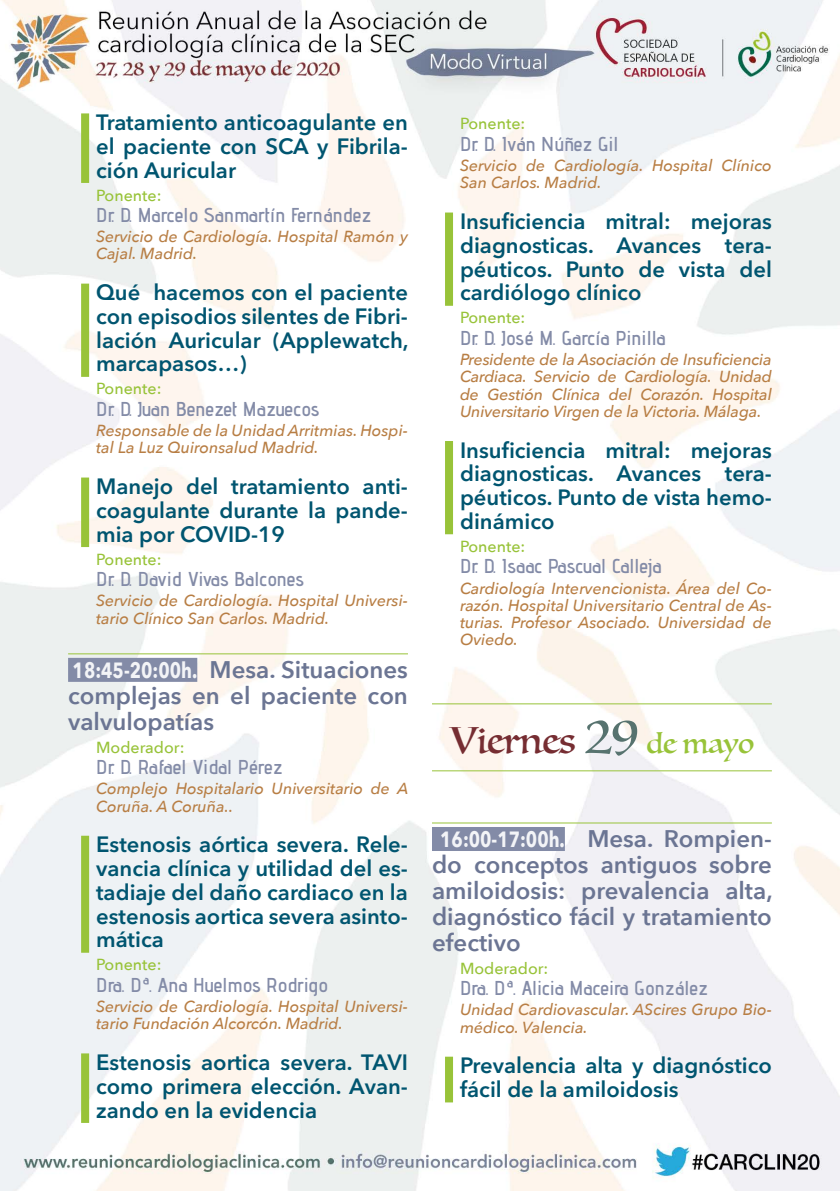
<style>
.page{position:relative;width:840px;height:1191px;background:#fff}
.page>*{position:absolute;margin:0;border:0;box-sizing:border-box;transform-origin:0 0}
.t1{font:36px "Luminari";color:#762d32}
.t2{font:600 24px/25.8px "Avenir Next";color:#6b7593;text-align:justify}
.t3{font:600 22px/23.8px "Avenir Next LT Pro";color:#005570;text-align:justify}
.t4{font:700 22px "Avenir Next";color:#f3f4f7;scale:.8 1}
.t5{font:600 20px "Advent Pro";color:#838ba7}
.t6{font:italic 500 16px/17.2px "Avenir Next";color:#b87e44}
.t7{font:500 16px "Avenir Next";color:#98c339}
.s1{font-weight:700;font-size:22px;color:#f3f4f7}
.s2{font-size:50px;color:#57736f}
.s3{font-size:28px;color:#98c339}
.s4{font-weight:600;font-size:24px;color:#6b7593}
</style>
<div class="page">
<img style="left:0;top:0;width:839px;height:1191px">
<div style="left:81px;top:113px;width:8px;height:70px;background:#98c339"></div>
<div style="left:81px;top:284px;width:8px;height:93px;background:#98c339"></div>
<div style="left:81px;top:477px;width:8px;height:70px;background:#98c339"></div>
<hr style="left:68px;top:653px;width:340px;height:1px;background:#98c339">
<div style="left:68px;top:658px;width:129px;height:24px;background:#838ba7"></div>
<div style="left:81px;top:835px;width:8px;height:117px;background:#98c339"></div>
<div style="left:81px;top:1053px;width:8px;height:70px;background:#98c339"></div>
<div style="left:445px;top:212px;width:8px;height:94px;background:#98c339"></div>
<div style="left:445px;top:441px;width:8px;height:93px;background:#98c339"></div>
<hr style="left:432px;top:770px;width:339px;height:1px;background:#98c339">
<hr style="left:432px;top:703px;width:339px;height:1px;background:#98c339">
<hr style="left:432px;top:822px;width:339px;height:1px;background:#98c339">
<div style="left:432px;top:827px;width:132px;height:24px;background:#838ba7"></div>
<div style="left:445px;top:1056px;width:8px;height:46px;background:#98c339"></div>
<h3 class="t3" style="left:96px;top:110px;width:313px">Tratamiento anticoagulante en el paciente con SCA y Fibrila&shy;ción Auricular</h3>
<p class="t7" style="left:96px;top:185px;width:67px">Ponente:</p>
<p class="t5" style="left:96px;top:203px;width:276px">Dr. D. Marcelo Sanmartín Fernández</p>
<p class="t6" style="left:96px;top:228px;width:313px">Servicio de Cardiología. Hospital Ramón y<br>Cajal. Madrid.</p>
<h3 class="t3" style="left:96px;top:280px;width:314px">Qué hacemos con el paciente con episodios silentes de Fibri&shy;lación Auricular (Applewatch, marcapasos…)</h3>
<p class="t7" style="left:96px;top:379px;width:67px">Ponente:</p>
<p class="t5" style="left:96px;top:397px;width:225px">Dr. D. Juan Benezet Mazuecos</p>
<p class="t6" style="left:96px;top:422px;width:313px">Responsable de la Unidad Arritmias. Hospi&shy;tal La Luz Quironsalud Madrid.</p>
<h3 class="t3" style="left:96px;top:474px;width:313px">Manejo del tratamiento anti&shy;coagulante durante la pande&shy;mia por COVID-19</h3>
<p class="t7" style="left:96px;top:549px;width:67px">Ponente:</p>
<p class="t5" style="left:96px;top:567px;width:209px">Dr. D. David Vivas Balcones</p>
<p class="t6" style="left:96px;top:592px;width:313px">Servicio de Cardiología. Hospital Universi&shy;tario Clínico San Carlos. Madrid.</p>
<h2 class="t2" style="left:68px;top:656px;width:341px"><span class="s1">18:45-20:00h.</span> Mesa. Situaciones complejas en el paciente con valvulopatías</h2>
<p class="t7" style="left:96px;top:737px;width:90px">Moderador:</p>
<p class="t5" style="left:96px;top:755px;width:188px">Dr. D. Rafael Vidal Pérez</p>
<p class="t6" style="left:96px;top:780px;width:313px">Complejo Hospitalario Universitario de A<br>Coruña. A Coruña..</p>
<h3 class="t3" style="left:96px;top:832px;width:313px">Estenosis aórtica severa. Rele&shy;vancia clínica y utilidad del es&shy;tadiaje del daño cardiaco en la estenosis aortica severa asinto&shy;mática</h3>
<p class="t7" style="left:96px;top:955px;width:67px">Ponente:</p>
<p class="t5" style="left:96px;top:972px;width:233px">Dra. Dª. Ana Huelmos Rodrigo</p>
<p class="t6" style="left:96px;top:997px;width:313px">Servicio de Cardiología. Hospital Universi&shy;tario Fundación Alcorcón. Madrid.</p>
<h3 class="t3" style="left:96px;top:1050px;width:313px">Estenosis aortica severa. TAVI como primera elección. Avan&shy;zando en la evidencia</h3>
<p class="t7" style="left:460px;top:114px;width:67px">Ponente:</p>
<p class="t5" style="left:460px;top:132px;width:160px">Dr. D. Iván Núñez Gil</p>
<p class="t6" style="left:460px;top:157px;width:313px">Servicio de Cardiología. Hospital Clínico<br>San Carlos. Madrid.</p>
<h3 class="t3" style="left:460px;top:209px;width:313px">Insuficiencia mitral: mejoras diagnosticas. Avances tera&shy;péuticos. Punto de vista del cardiólogo clínico</h3>
<p class="t7" style="left:460px;top:308px;width:67px">Ponente:</p>
<p class="t5" style="left:460px;top:326px;width:207px">Dr. D. José M. García Pinilla</p>
<p class="t6" style="left:460px;top:351px;width:313px;text-align:justify">Presidente de la Asociación de Insuficiencia Cardiaca. Servicio de Cardiología. Unidad de Gestión Clínica del Corazón. Hospital Universitario Virgen de la Victoria. Málaga.</p>
<h3 class="t3" style="left:460px;top:438px;width:313px">Insuficiencia mitral: mejoras diagnosticas. Avances tera&shy;péuticos. Punto de vista hemo&shy;dinámico</h3>
<p class="t7" style="left:460px;top:536px;width:67px">Ponente:</p>
<p class="t5" style="left:460px;top:554px;width:203px">Dr. D. Isaac Pascual Calleja</p>
<p class="t6" style="left:460px;top:579px;width:313px;text-align:justify">Cardiología Intervencionista. Área del Co&shy;razón. Hospital Universitario Central de As&shy;turias. Profesor Asociado. Universidad de Oviedo.</p>
<h1 class="t1" style="left:449px;top:710px;width:306px">Viernes <span class="s2">29</span> <span class="s3">de mayo</span></h1>
<h3 class="t4" style="left:440px;top:826px;width:416px">16:00-17:00h. <span class="s4">Mesa. Rompien-</span></h3>
<h2 class="t2" style="left:432px;top:851px;width:342px">do conceptos antiguos sobre amiloidosis: prevalencia alta, diagnóstico fácil y tratamiento efectivo</h2>
<p class="t7" style="left:460px;top:958px;width:90px">Moderador:</p>
<p class="t5" style="left:460px;top:976px;width:249px">Dra. Dª. Alicia Maceira González</p>
<p class="t6" style="left:460px;top:1001px;width:313px">Unidad Cardiovascular. AScires Grupo Bio&shy;médico. Valencia.</p>
<h3 class="t3" style="left:460px;top:1053px;width:313px">Prevalencia alta y diagnóstico fácil de la amiloidosis</h3>
</div>
